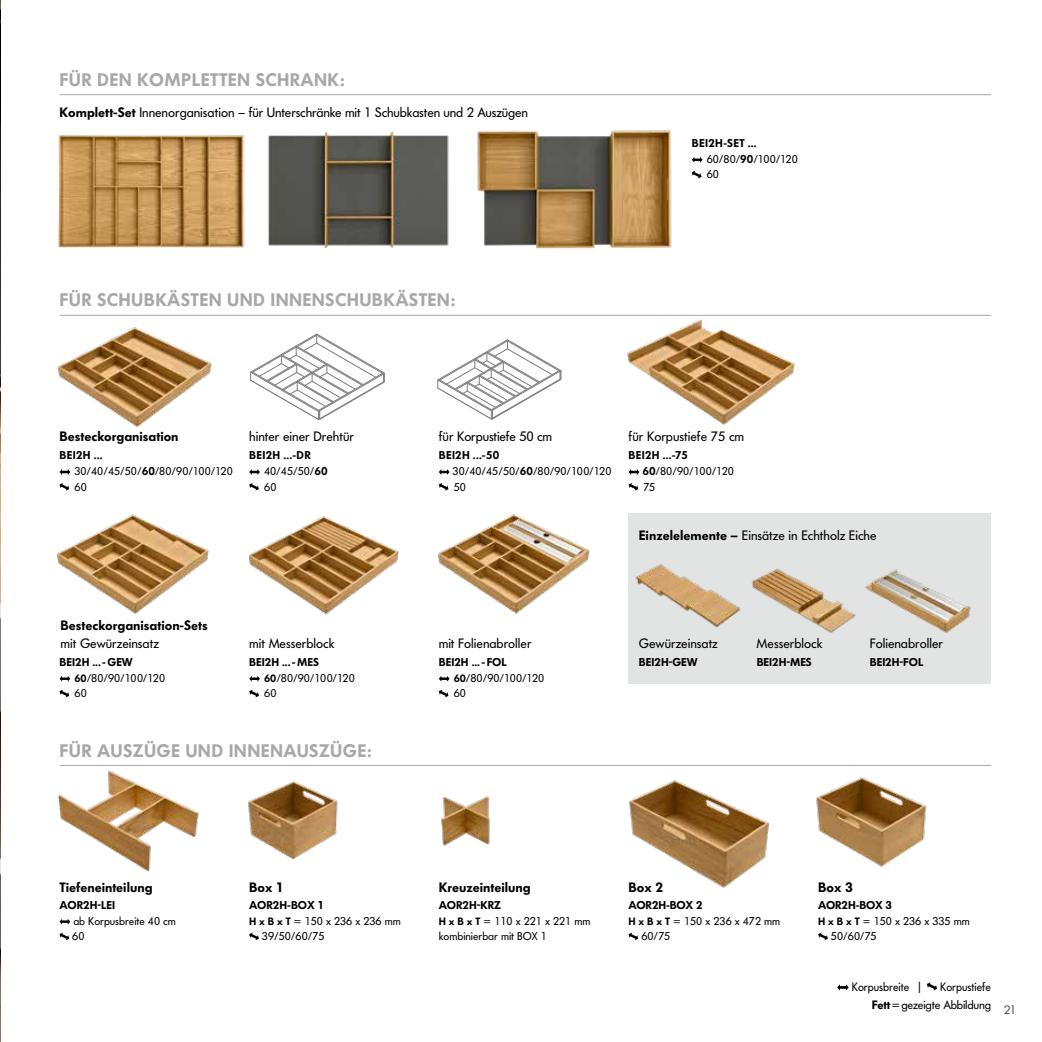
<style>
.page{position:relative;width:1042px;height:1042px;background:#fff}
.page>*{position:absolute;margin:0;border:0;box-sizing:border-box;transform-origin:0 0}
.t1{font:600 18px "Futura BQ";letter-spacing:.02em;color:#a7a9a9}
.t2{font:700 condensed 13.65px "Frutiger LT Com";color:#000}
.t3{font:13.5px "Futura BQ";color:#000}
.t4{font:600 13.5px "Futura BQ";color:#000}
.t5{font:12px/18px "Futura BQ";color:#000;text-align:right;scale:.95 1}
.t6{font:300 12px "Futura BQ";color:#000}
.t7{font:11.25px/15.8px "Futura BQ";color:#000}
.t8{font:600 11.25px/15.8px "Futura BQ";color:#000}
.s1{font-weight:600}
.s2{font-weight:400}
.s3{font-weight:600;font-size:10.5px}
</style>
<div class="page">
<img style="left:0;top:0;width:1px;height:1042px">
<img style="left:268px;top:131px;width:181px;height:117px">
<img style="left:477px;top:130px;width:215px;height:119px">
<img style="left:58px;top:135px;width:187px;height:113px">
<img style="left:441px;top:796px;width:49px;height:50px">
<img style="left:248px;top:781px;width:90px;height:79px">
<img style="left:629px;top:780px;width:140px;height:108px">
<img style="left:816px;top:777px;width:111px;height:90px">
<img style="left:57px;top:765px;width:142px;height:107px">
<img style="left:627px;top:320px;width:168px;height:105px">
<img style="left:58px;top:327px;width:154px;height:101px">
<svg style="left:692px;top:157px;width:10px;height:6px"></svg>
<svg style="left:692px;top:171px;width:9px;height:7px"></svg>
<svg style="left:437px;top:339px;width:125px;height:81px"></svg>
<svg style="left:250px;top:333px;width:135px;height:87px"></svg>
<svg style="left:249px;top:469px;width:11px;height:6px"></svg>
<svg style="left:249px;top:483px;width:10px;height:8px"></svg>
<svg style="left:439px;top:469px;width:10px;height:6px"></svg>
<svg style="left:439px;top:483px;width:9px;height:8px"></svg>
<svg style="left:628px;top:469px;width:11px;height:6px"></svg>
<svg style="left:628px;top:483px;width:10px;height:8px"></svg>
<svg style="left:60px;top:469px;width:10px;height:6px"></svg>
<svg style="left:60px;top:483px;width:9px;height:8px"></svg>
<div style="left:628px;top:513px;width:363px;height:170px;background:#e2e3e3"></div>
<img style="left:249px;top:516px;width:150px;height:99px">
<img style="left:439px;top:514px;width:151px;height:100px">
<img style="left:57px;top:514px;width:152px;height:100px">
<svg style="left:60px;top:676px;width:10px;height:5px"></svg>
<svg style="left:60px;top:689px;width:9px;height:8px"></svg>
<svg style="left:249px;top:676px;width:11px;height:5px"></svg>
<svg style="left:249px;top:689px;width:10px;height:8px"></svg>
<svg style="left:439px;top:676px;width:10px;height:5px"></svg>
<svg style="left:439px;top:689px;width:9px;height:8px"></svg>
<img style="left:635px;top:564px;width:106px;height:64px">
<img style="left:751px;top:568px;width:105px;height:65px">
<img style="left:865px;top:569px;width:106px;height:64px">
<svg style="left:628px;top:932px;width:10px;height:8px"></svg>
<hr style="left:60px;top:94px;width:931px;height:1px;background:#a7a9a9">
<hr style="left:60px;top:315px;width:931px;height:1px;background:#a7a9a9">
<hr style="left:60px;top:765px;width:931px;height:1px;background:#a7a9a9">
<svg style="left:818px;top:932px;width:10px;height:8px"></svg>
<svg style="left:249px;top:932px;width:10px;height:8px"></svg>
<svg style="left:837px;top:984px;width:12px;height:6px"></svg>
<svg style="left:927px;top:982px;width:10px;height:8px"></svg>
<svg style="left:60px;top:919px;width:10px;height:5px"></svg>
<svg style="left:60px;top:932px;width:9px;height:8px"></svg>
<h1 class="t1" style="left:60px;top:68px;width:286px">FÜR DEN KOMPLETTEN SCHRANK:</h1>
<p class="t3" style="left:60px;top:104px;width:470px"><span class="s1">Komplett-Set</span> Innenorganisation – für Unterschränke mit 1 Schubkasten und 2 Auszügen</p>
<h1 class="t1" style="left:60px;top:288px;width:397px">FÜR SCHUBKÄSTEN UND INNENSCHUBKÄSTEN:</h1>
<p class="t7" style="left:707px;top:135px;width:93px;text-indent:-15px"><span class="s1">BEI2H-SET ...<br></span>60/80/<span class="s1">90</span>/100/120<br>60</p>
<p class="t2" style="left:311px;top:421px;width:23px">600</p>
<p class="t8" style="left:264px;top:447px;width:65px;text-indent:-15px">BEI2H ...-DR<br><span class="s2">40/45/50/</span>60<br><span class="s2">60</span></p>
<p class="t7" style="left:453px;top:447px;width:160px;text-indent:-14px"><span class="s1">BEI2H ...-50<br></span>30/40/45/50/<span class="s1">60</span>/80/90/100/120<br>50</p>
<p class="t7" style="left:642px;top:447px;width:93px;text-indent:-14px"><span class="s1">BEI2H ...-75<br>60</span>/80/90/100/120<br>75</p>
<p class="t2" style="left:324px;top:422px;width:23px">500</p>
<p class="t4" style="left:60px;top:428px;width:121px">Besteckorganisation</p>
<p class="t3" style="left:249px;top:428px;width:106px">hinter einer Drehtür</p>
<p class="t3" style="left:439px;top:428px;width:115px">für Korpustiefe 50 cm</p>
<p class="t3" style="left:628px;top:428px;width:117px">für Korpustiefe 75 cm</p>
<p class="t7" style="left:74px;top:447px;width:160px;text-indent:-15px"><span class="s1">BEI2H ...<br></span>30/40/45/50/<span class="s1">60</span>/80/90/100/120<br>60</p>
<p class="t4" style="left:61px;top:617px;width:149px">Besteckorganisation-Sets</p>
<p class="t3" style="left:61px;top:635px;width:100px">mit Gewürzeinsatz</p>
<p class="t3" style="left:249px;top:635px;width:87px">mit Messerblock</p>
<p class="t3" style="left:439px;top:635px;width:94px">mit Folienabroller</p>
<p class="t3" style="left:639px;top:527px;width:239px"><span class="s1">Einzelelemente –</span> Einsätze in Echtholz Eiche</p>
<p class="t3" style="left:639px;top:635px;width:80px">Gewürzeinsatz</p>
<p class="t3" style="left:756px;top:635px;width:67px">Messerblock</p>
<p class="t3" style="left:870px;top:635px;width:75px">Folienabroller</p>
<p class="t8" style="left:60px;top:654px;width:75px">BEI2H ...-GEW</p>
<p class="t8" style="left:756px;top:654px;width:57px">BEI2H-MES</p>
<p class="t7" style="left:74px;top:670px;width:92px"><span class="s3">60</span>/80/90/100/120<br>60</p>
<p class="t7" style="left:264px;top:654px;width:92px;text-indent:-15px"><span class="s1">BEI2H ...-MES<br></span><span class="s3">60</span>/80/90/100/120<br>60</p>
<p class="t7" style="left:454px;top:654px;width:92px;text-indent:-15px"><span class="s1">BEI2H ...- FOL<br></span><span class="s3">60</span>/80/90/100/120<br>60</p>
<p class="t8" style="left:639px;top:654px;width:60px">BEI2H-GEW</p>
<p class="t8" style="left:870px;top:654px;width:55px">BEI2H-FOL</p>
<h1 class="t1" style="left:60px;top:738px;width:314px">FÜR AUSZÜGE UND INNENAUSZÜGE:</h1>
<p class="t4" style="left:60px;top:878px;width:95px">Tiefeneinteilung</p>
<p class="t4" style="left:249px;top:878px;width:36px">Box 1</p>
<p class="t4" style="left:439px;top:878px;width:93px">Kreuzeinteilung</p>
<p class="t4" style="left:628px;top:878px;width:36px">Box 2</p>
<p class="t4" style="left:818px;top:878px;width:36px">Box 3</p>
<p class="t8" style="left:249px;top:897px;width:77px">AOR2H-BOX 1</p>
<p class="t7" style="left:249px;top:912px;width:153px"><span class="s3">H x B x T</span> = 150 x 236 x 236 mm</p>
<p class="t7" style="left:262px;top:928px;width:64px">39/50/60/75</p>
<p class="t8" style="left:60px;top:897px;width:57px">AOR2H-LEI</p>
<p class="t7" style="left:72px;top:912px;width:105px">ab Korpusbreite 40 cm<br>60</p>
<p class="t7" style="left:439px;top:897px;width:153px"><span class="s1">AOR2H-KRZ<br></span><span class="s3">H x B x T</span> = 110 x 221 x 221 mm kombinierbar mit BOX 1</p>
<p class="t8" style="left:628px;top:897px;width:75px">AOR2H-BOX 2</p>
<p class="t8" style="left:818px;top:897px;width:75px">AOR2H-BOX 3</p>
<p class="t7" style="left:818px;top:912px;width:153px"><span class="s3">H x B x T</span> = 150 x 236 x 335 mm</p>
<p class="t7" style="left:831px;top:928px;width:47px">50/60/75</p>
<p class="t7" style="left:628px;top:912px;width:153px"><span class="s3">H x B x T</span> = 150 x 236 x 472 mm</p>
<p class="t7" style="left:641px;top:928px;width:30px">60/75</p>
<p class="t5" style="left:852px;top:977px;width:74px">Korpusbreite |</p>
<p class="t5" style="left:871px;top:977px;width:127px">Korpustiefe<br><span class="s1">Fett</span>=gezeigte Abbildung</p>
<p class="t6" style="left:1004px;top:1002px;width:13px">21</p>
</div>
